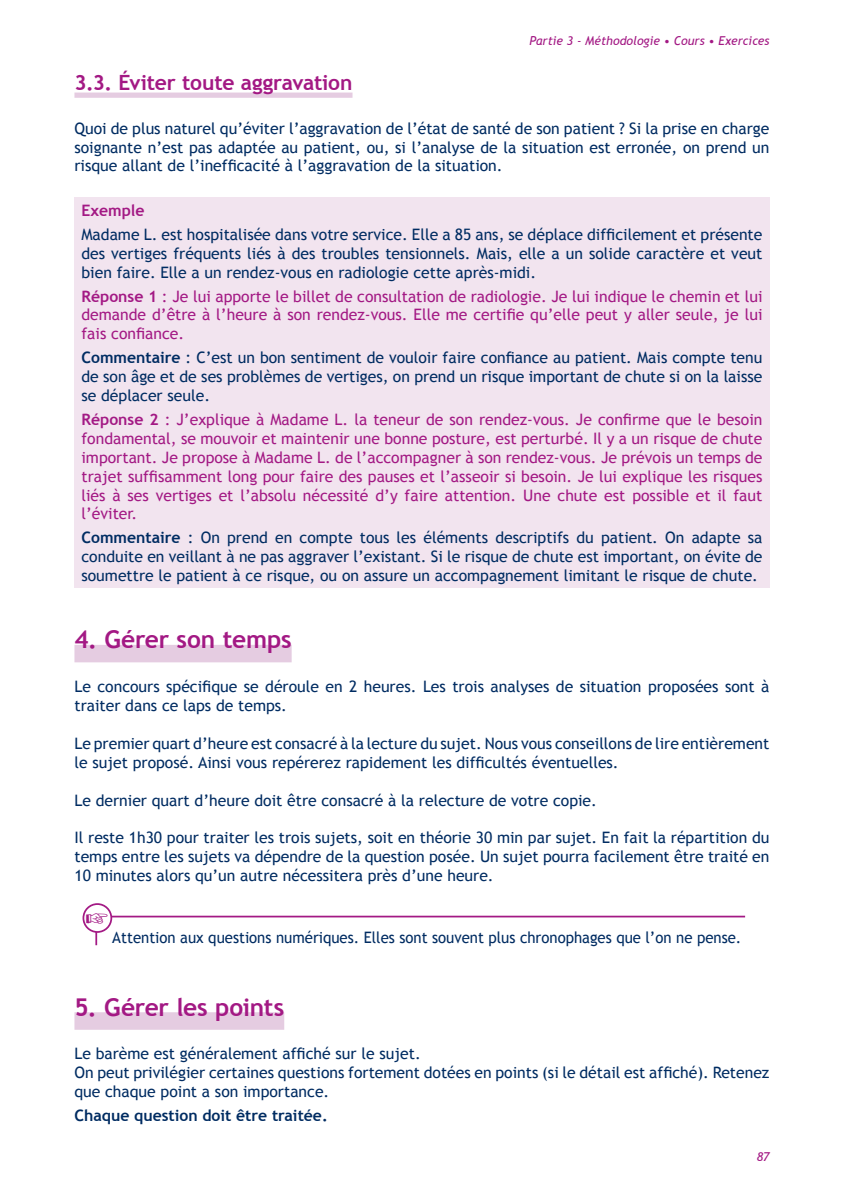
<style>
.page{position:relative;width:844px;height:1191px;background:#fff}
.page>*{position:absolute;margin:0;border:0;box-sizing:border-box;transform-origin:0 0}
.t1{font:700 24.5px "Trebuchet MS";letter-spacing:-.01em;color:#a31984}
.t2{font:700 21px "Trebuchet MS";letter-spacing:-.01em;color:#a31984}
.t3{font:15.75px/18.9px "Trebuchet MS";color:#002c62;text-align:justify}
.t4{font:15.75px/18.9px "Trebuchet MS";color:#a31984;text-align:justify}
.t5{font:15.75px "Trebuchet MS";color:#002c62;scale:.95 1}
.t6{font:700 15.75px "Trebuchet MS";color:#002c62}
.t7{font:700 15.75px "Trebuchet MS";color:#a31984}
.t8{font:italic 12.25px "Trebuchet MS";color:#a31984}
.s1{font-weight:700}
</style>
<div class="page">
<div style="left:74px;top:93px;width:278px;height:5px;background:#e5cce1"></div>
<div style="left:74px;top:645px;width:217px;height:17px;background:#e5cce1"></div>
<div style="left:74px;top:1012px;width:210px;height:17px;background:#e5cce1"></div>
<div style="left:74px;top:197px;width:695px;height:391px;background:#f2e4ef"></div>
<svg style="left:83px;top:904px;width:28px;height:28px"></svg>
<div style="left:82px;top:903px;width:30px;height:30px;border:2px solid #a31984;border-radius:50%"></div>
<svg style="left:86px;top:913px;width:660px;height:33px"></svg>
<p class="t8" style="left:529px;top:33px;width:241px">Partie 3 - Méthodologie • Cours • Exercices</p>
<h2 class="t2" style="left:74px;top:69px;width:279px">3.3. Éviter toute aggravation</h2>
<p class="t3" style="left:74px;top:119px;width:696px">Quoi de plus naturel qu’éviter l’aggravation de l’état de santé de son patient ? Si la prise en charge soignante n’est pas adaptée au patient, ou, si l’analyse de la situation est erronée, on prend un risque allant de l’inefficacité à l’aggravation de la situation.</p>
<p class="t7" style="left:81px;top:200px;width:65px">Exemple</p>
<p class="t3" style="left:81px;top:225px;width:682px">Madame L. est hospitalisée dans votre service. Elle a 85 ans, se déplace difficilement et présente des vertiges fréquents liés à des troubles tensionnels. Mais, elle a un solide caractère et veut bien faire. Elle a un rendez-vous en radiologie cette après-midi.</p>
<p class="t4" style="left:81px;top:287px;width:682px"><span class="s1">Réponse 1</span> : Je lui apporte le billet de consultation de radiologie. Je lui indique le chemin et lui demande d’être à l’heure à son rendez-vous. Elle me certifie qu’elle peut y aller seule, je lui fais confiance.</p>
<p class="t3" style="left:81px;top:348px;width:682px"><span class="s1">Commentaire</span> : C’est un bon sentiment de vouloir faire confiance au patient. Mais compte tenu de son âge et de ses problèmes de vertiges, on prend un risque important de chute si on la laisse se déplacer seule.</p>
<p class="t4" style="left:81px;top:410px;width:682px"><span class="s1">Réponse 2</span> : J’explique à Madame L. la teneur de son rendez-vous. Je confirme que le besoin fondamental, se mouvoir et maintenir une bonne posture, est perturbé. Il y a un risque de chute important. Je propose à Madame L. de l’accompagner à son rendez-vous. Je prévois un temps de trajet suffisamment long pour faire des pauses et l’asseoir si besoin. Je lui explique les risques liés à ses vertiges et l’absolu nécessité d’y faire attention. Une chute est possible et il faut l’éviter.</p>
<p class="t3" style="left:81px;top:528px;width:682px"><span class="s1">Commentaire</span> : On prend en compte tous les éléments descriptifs du patient. On adapte sa conduite en veillant à ne pas aggraver l’existant. Si le risque de chute est important, on évite de soumettre le patient à ce risque, ou on assure un accompagnement limitant le risque de chute.</p>
<h1 class="t1" style="left:74px;top:624px;width:218px">4. Gérer son temps</h1>
<p class="t3" style="left:74px;top:677px;width:696px">Le concours spécifique se déroule en 2 heures. Les trois analyses de situation proposées sont à traiter dans ce laps de temps.</p>
<p class="t3" style="left:74px;top:734px;width:696px">Le premier quart d’heure est consacré à la lecture du sujet. Nous vous conseillons de lire entièrement le sujet proposé. Ainsi vous repérerez rapidement les difficultés éventuelles.</p>
<p class="t3" style="left:74px;top:790px;width:524px">Le dernier quart d’heure doit être consacré à la relecture de votre copie.</p>
<p class="t3" style="left:74px;top:828px;width:696px">Il reste 1h30 pour traiter les trois sujets, soit en théorie 30 min par sujet. En fait la répartition du temps entre les sujets va dépendre de la question posée. Un sujet pourra facilement être traité en 10 minutes alors qu’un autre nécessitera près d’une heure.</p>
<p class="t5" style="left:112px;top:928px;width:663px">Attention aux questions numériques. Elles sont souvent plus chronophages que l’on ne pense.</p>
<h1 class="t1" style="left:74px;top:991px;width:211px">5. Gérer les points</h1>
<p class="t3" style="left:74px;top:1044px;width:696px;text-align:left">Le barème est généralement affiché sur le sujet.<br>On peut privilégier certaines questions fortement dotées en points (si le détail est affiché). Retenez que chaque point a son importance.</p>
<p class="t6" style="left:74px;top:1105px;width:255px">Chaque question doit être traitée.</p>
<p class="t8" style="left:756px;top:1149px;width:14px">87</p>
</div>
